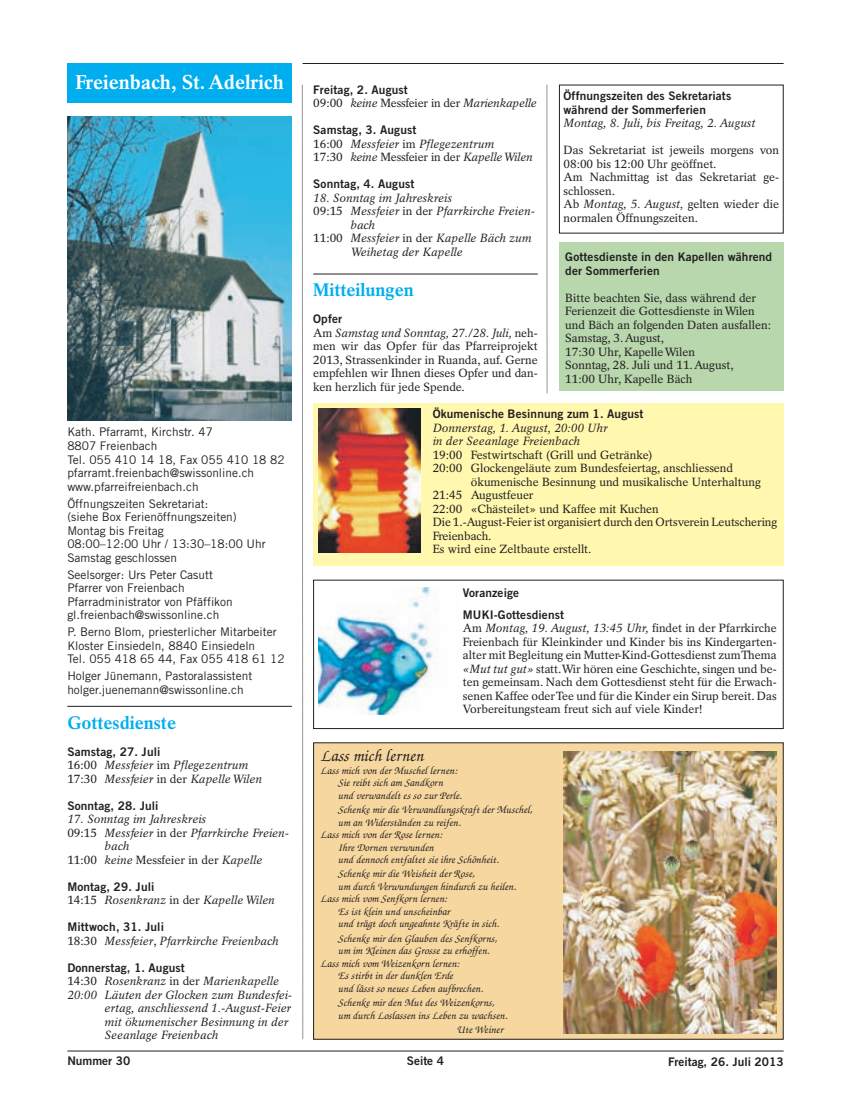
<style>
.page{position:relative;width:851px;height:1117px;background:#fff}
.page>*{position:absolute;margin:0;border:0;box-sizing:border-box;transform-origin:0 0}
.t1{font:700 20px "Rotation";color:#fff}
.t2{font:700 18.12px "Rotation";color:#00aeef}
.t3{font:italic 500 17.5px "Zapf Chancery";color:#231f20}
.t4{font:11.88px/13.5px "Rotation";color:#231f20;text-align:justify}
.t5{font:italic 11.88px/13.5px "Rotation";color:#231f20}
.t6{font:11.88px/13.5px "Trade Gothic";color:#231f20}
.t7{font:11.88px/13.5px "Trade Gothic Bold Two";letter-spacing:.01em;color:#231f20}
.t8{font:italic 500 11.25px/12.5px "Zapf Chancery";color:#231f20}
.s1{font-style:italic}
.s2{font-style:normal}
</style>
<div class="page">
<img style="left:67px;top:116px;width:225px;height:305px">
<div style="left:67px;top:63px;width:225px;height:40px;background:#00aeef"></div>
<svg style="left:302px;top:84px;width:1px;height:955px"></svg>
<hr style="left:546px;top:85px;width:1px;height:308px;background:#939598">
<hr style="left:313px;top:273px;width:224px;height:1px;background:#231f20">
<hr style="left:302px;top:63px;width:481px;height:1px;background:#231f20">
<hr style="left:67px;top:705px;width:225px;height:1px;background:#231f20">
<hr style="left:67px;top:1050px;width:716px;height:1px;background:#231f20">
<div style="left:313px;top:742px;width:470px;height:296px;background:#f6d79f"></div>
<div style="left:313px;top:403px;width:470px;height:163px;background:#fff8ae"></div>
<img style="left:318px;top:408px;width:102px;height:144px">
<div style="left:559px;top:242px;width:224px;height:148px;background:#b8d7ad"></div>
<img style="left:318px;top:587px;width:120px;height:127px">
<img style="left:563px;top:751px;width:213px;height:282px">
<h1 class="t1" style="left:75px;top:74px;width:210px">Freienbach, St.Adelrich</h1>
<p class="t7" style="left:313px;top:84px;width:96px">Freitag, 2. August</p>
<p class="t4" style="left:313px;top:97px;width:225px">09:00 <span class="s1">keine</span> Messfeier in der <span class="s1">Marienkapelle</span></p>
<p class="t7" style="left:313px;top:124px;width:105px">Samstag, 3. August</p>
<p class="t5" style="left:313px;top:138px;width:221px"><span class="s2">16:00</span> Messfeier <span class="s2">im</span> Pflegezentrum<br><span class="s2">17:30</span> keine <span class="s2">Messfeier in der</span> KapelleWilen</p>
<p class="t7" style="left:313px;top:178px;width:103px">Sonntag, 4. August</p>
<p class="t5" style="left:313px;top:192px;width:140px">18. Sonntag im Jahreskreis</p>
<p class="t5" style="left:313px;top:205px;width:223px"><span class="s2">09:15</span> Messfeier <span class="s2">in der</span> Pfarrkirche Freien-</p>
<p class="t5" style="left:350px;top:219px;width:26px">bach</p>
<p class="t5" style="left:313px;top:232px;width:220px"><span class="s2">11:00</span> Messfeier <span class="s2">in der</span> Kapelle Bäch zum</p>
<p class="t5" style="left:350px;top:246px;width:114px">Weihetag der Kapelle</p>
<h2 class="t2" style="left:313px;top:283px;width:102px">Mitteilungen</h2>
<p class="t7" style="left:313px;top:313px;width:30px">Opfer</p>
<p class="t4" style="left:313px;top:327px;width:226px">Am <span class="s1">Samstag und Sonntag, 27./28. Juli,</span> neh&shy;men wir das Opfer für das Pfarreiprojekt 2013, Strassenkinder in Ruanda, auf. Gerne empfehlen wir Ihnen dieses Opfer und dan&shy;ken herzlich für jede Spende.</p>
<p class="t7" style="left:563px;top:90px;width:169px">Öffnungszeiten des Sekretariats während der Sommerferien</p>
<p class="t5" style="left:563px;top:117px;width:193px">Montag, 8. Juli, bis Freitag, 2. August</p>
<p class="t4" style="left:563px;top:144px;width:217px;text-align:left">Das Sekretariat ist jeweils morgens von<br>08:00 bis 12:00 Uhr geöffnet.<br>Am Nachmittag ist das Sekretariat ge&shy;schlossen.<br>Ab <span class="s1">Montag, 5. August,</span> gelten wieder die normalen Öffnungszeiten.</p>
<p class="t7" style="left:565px;top:251px;width:208px">Gottesdienste in den Kapellen während der Sommerferien</p>
<p class="t4" style="left:565px;top:292px;width:207px;text-align:left">Bitte beachten Sie, dass während der<br>Ferienzeit die Gottesdienste inWilen und Bäch an folgenden Daten ausfallen:<br>Samstag, 3.August,<br>17:30 Uhr, KapelleWilen<br>Sonntag, 28. Juli und 11.August,<br>11:00 Uhr, Kapelle Bäch</p>
<p class="t7" style="left:432px;top:408px;width:212px">Ökumenische Besinnung zum 1. August</p>
<p class="t5" style="left:432px;top:422px;width:176px">Donnerstag, 1. August, 20:00 Uhr in der Seeanlage Freienbach</p>
<p class="t4" style="left:432px;top:449px;width:221px">19:00 Festwirtschaft (Grill und Getränke)</p>
<p class="t4" style="left:432px;top:462px;width:302px">20:00 Glockengeläute zum Bundesfeiertag, anschliessend</p>
<p class="t4" style="left:470px;top:476px;width:291px">ökumenische Besinnung und musikalische Unterhaltung</p>
<p class="t4" style="left:432px;top:489px;width:102px">21:45 Augustfeuer</p>
<p class="t4" style="left:432px;top:503px;width:227px">22:00 «Chästeilet» und Kaffee mit Kuchen</p>
<p class="t4" style="left:432px;top:516px;width:346px">Die 1.-August-Feier ist organisiert durch den Ortsverein Leutschering</p>
<p class="t4" style="left:432px;top:530px;width:60px">Freienbach.</p>
<p class="t4" style="left:432px;top:543px;width:160px">Es wird eine Zeltbaute erstellt.</p>
<p class="t6" style="left:67px;top:426px;width:219px">Kath. Pfarramt, Kirchstr. 47<br>8807 Freienbach<br>Tel. 055 410 14 18, Fax 055 410 18 82 pfarramt.freienbach@swissonline.ch www.pfarreifreienbach.ch</p>
<p class="t6" style="left:67px;top:497px;width:200px">Öffnungszeiten Sekretariat:<br>(siehe Box Ferienöffnungszeiten)<br>Montag bis Freitag<br>08:00–12:00 Uhr / 13:30–18:00 Uhr<br>Samstag geschlossen</p>
<p class="t6" style="left:67px;top:568px;width:167px">Seelsorger: Urs Peter Casutt<br>Pfarrer von Freienbach<br>Pfarradministrator von Pfäffikon gl.freienbach@swissonline.ch</p>
<p class="t6" style="left:67px;top:626px;width:219px">P. Berno Blom, priesterlicher Mitarbeiter<br>Kloster Einsiedeln, 8840 Einsiedeln<br>Tel. 055 418 65 44, Fax 055 418 61 12</p>
<p class="t6" style="left:67px;top:670px;width:186px">Holger Jünemann, Pastoralassistent holger.juenemann@swissonline.ch</p>
<p class="t7" style="left:463px;top:582px;width:103px;line-height:22px">Voranzeige<br>MUKI-Gottesdienst</p>
<p class="t4" style="left:463px;top:622px;width:315px">Am <span class="s1">Montag, 19. August, 13:45 Uhr,</span> findet in der Pfarrkirche Freienbach für Kleinkinder und Kinder bis ins Kindergarten&shy;alter mit Begleitung ein Mutter-Kind-Gottesdienst zumThema <span class="s1">«Mut tut gut»</span> statt.Wir hören eine Geschichte, singen und be&shy;ten gemeinsam. Nach dem Gottesdienst steht für die Erwach&shy;senen Kaffee oderTee und für die Kinder ein Sirup bereit. Das Vorbereitungsteam freut sich auf viele Kinder!</p>
<h2 class="t2" style="left:67px;top:715px;width:110px">Gottesdienste</h2>
<p class="t7" style="left:67px;top:745px;width:95px">Samstag, 27. Juli</p>
<p class="t5" style="left:67px;top:759px;width:196px"><span class="s2">16:00</span> Messfeier <span class="s2">im</span> Pflegezentrum<br><span class="s2">17:30</span> Messfeier <span class="s2">in der</span> KapelleWilen</p>
<p class="t7" style="left:67px;top:799px;width:93px">Sonntag, 28. Juli</p>
<p class="t5" style="left:67px;top:813px;width:140px">17. Sonntag im Jahreskreis</p>
<p class="t5" style="left:67px;top:826px;width:223px"><span class="s2">09:15</span> Messfeier <span class="s2">in der</span> Pfarrkirche Freien-</p>
<p class="t5" style="left:105px;top:840px;width:26px">bach</p>
<p class="t4" style="left:67px;top:853px;width:196px">11:00 <span class="s1">keine</span> Messfeier in der <span class="s1">Kapelle</span></p>
<p class="t7" style="left:67px;top:880px;width:89px">Montag, 29. Juli</p>
<p class="t5" style="left:67px;top:894px;width:209px"><span class="s2">14:15</span> Rosenkranz <span class="s2">in der</span> KapelleWilen</p>
<p class="t7" style="left:67px;top:921px;width:98px">Mittwoch, 31. Juli</p>
<p class="t5" style="left:67px;top:934px;width:213px"><span class="s2">18:30</span> Messfeier<span class="s2">,</span> Pfarrkirche Freienbach</p>
<p class="t7" style="left:67px;top:961px;width:119px">Donnerstag, 1. August</p>
<p class="t5" style="left:67px;top:975px;width:213px"><span class="s2">14:30</span> Rosenkranz <span class="s2">in der</span> Marienkapelle</p>
<p class="t5" style="left:67px;top:988px;width:226px">20:00 Läuten der Glocken zum Bundesfei-</p>
<p class="t5" style="left:105px;top:1002px;width:188px">ertag, anschliessend 1.-August-Feier</p>
<p class="t5" style="left:105px;top:1015px;width:185px">mit ökumenischer Besinnung in der</p>
<p class="t5" style="left:105px;top:1029px;width:115px">Seeanlage Freienbach</p>
<p class="t7" style="left:67px;top:1054px;width:64px">Nummer 30</p>
<p class="t7" style="left:407px;top:1054px;width:39px">Seite 4</p>
<p class="t7" style="left:668px;top:1056px;width:117px">Freitag, 26. Juli 2013</p>
<h3 class="t3" style="left:320px;top:744px;width:105px">Lass mich lernen</h3>
<p class="t8" style="left:338px;top:763px;width:125px;text-indent:-18px">Lass mich von der Muschel lernen:<br>Sie reibt sich am Sandkorn<br>und verwandelt es so zur Perle.</p>
<p class="t8" style="left:338px;top:802px;width:196px">Schenke mir die Verwandlungskraft der Muschel,</p>
<p class="t8" style="left:338px;top:815px;width:124px">um an Widerständen zu reifen.</p>
<p class="t8" style="left:320px;top:827px;width:124px">Lass mich von der Rose lernen:</p>
<p class="t8" style="left:338px;top:840px;width:97px">Ihre Dornen verwunden</p>
<p class="t8" style="left:338px;top:852px;width:162px">und dennoch entfaltet sie ihre Schönheit.</p>
<p class="t8" style="left:338px;top:867px;width:138px">Schenke mir die Weisheit der Rose,</p>
<p class="t8" style="left:338px;top:879px;width:179px">um durch Verwundungen hindurch zu heilen.</p>
<p class="t8" style="left:320px;top:892px;width:128px">Lass mich vom Senfkorn lernen:</p>
<p class="t8" style="left:338px;top:904px;width:113px">Es ist klein und unscheinbar</p>
<p class="t8" style="left:338px;top:917px;width:162px">und trägt doch ungeahnte Kräfte in sich.</p>
<p class="t8" style="left:338px;top:931px;width:160px">Schenke mir den Glauben des Senfkorns,</p>
<p class="t8" style="left:338px;top:943px;width:153px">um im Kleinen das Grosse zu erhoffen.</p>
<p class="t8" style="left:320px;top:956px;width:141px">Lass mich vom Weizenkorn lernen:</p>
<p class="t8" style="left:338px;top:968px;width:117px">Es stirbt in der dunklen Erde</p>
<p class="t8" style="left:338px;top:981px;width:146px">und lässt so neues Leben aufbrechen.</p>
<p class="t8" style="left:338px;top:995px;width:171px">Schenke mir den Mut des Weizenkorns, um durch Loslassen ins Leben zu wachsen.</p>
<p class="t8" style="left:456px;top:1022px;width:48px">Ute Weiner</p>
</div>
